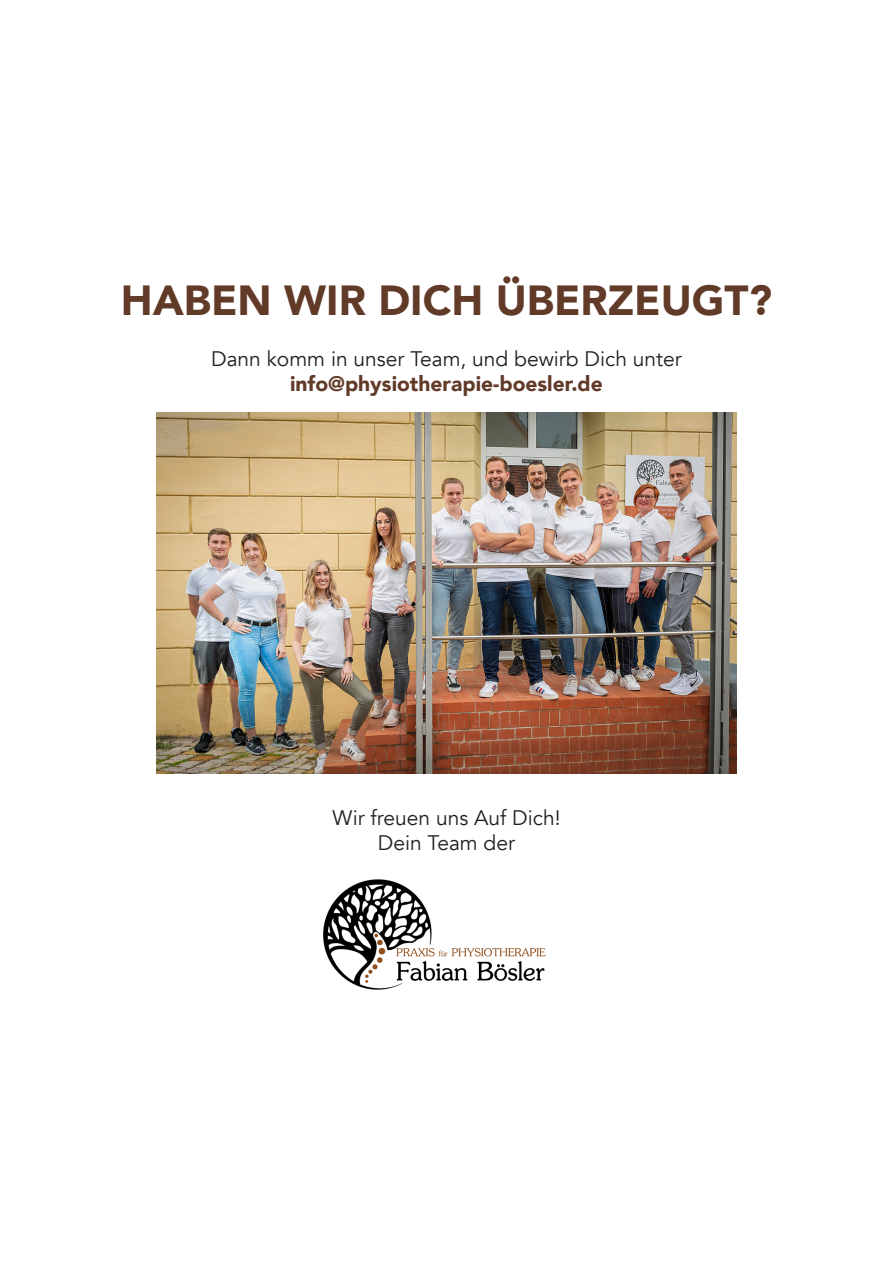
<style>
.page{position:relative;width:893px;height:1263px;background:#fff}
.page>*{position:absolute;margin:0;border:0;box-sizing:border-box;transform-origin:0 0}
.t1{font:900 42px "Avenir";color:#613a28}
.t2{font:21px/25.5px "Avenir";color:#231f20;text-align:center}
.t3{font:900 21px "Avenir";color:#613a28}
</style>
<div class="page">
<img style="left:323px;top:879px;width:223px;height:111px">
<img style="left:156px;top:413px;width:581px;height:361px">
<h1 class="t1" style="left:121px;top:264px;width:652px">HABEN WIR DICH ÜBERZEUGT?</h1>
<p class="t2" style="left:211px;top:346px;width:472px">Dann komm in unser Team, und bewirb Dich unter</p>
<p class="t3" style="left:290px;top:366px;width:314px">info@physiotherapie-boesler.de</p>
<p class="t2" style="left:332px;top:805px;width:230px">Wir freuen uns Auf Dich!<br>Dein Team der</p>
</div>
